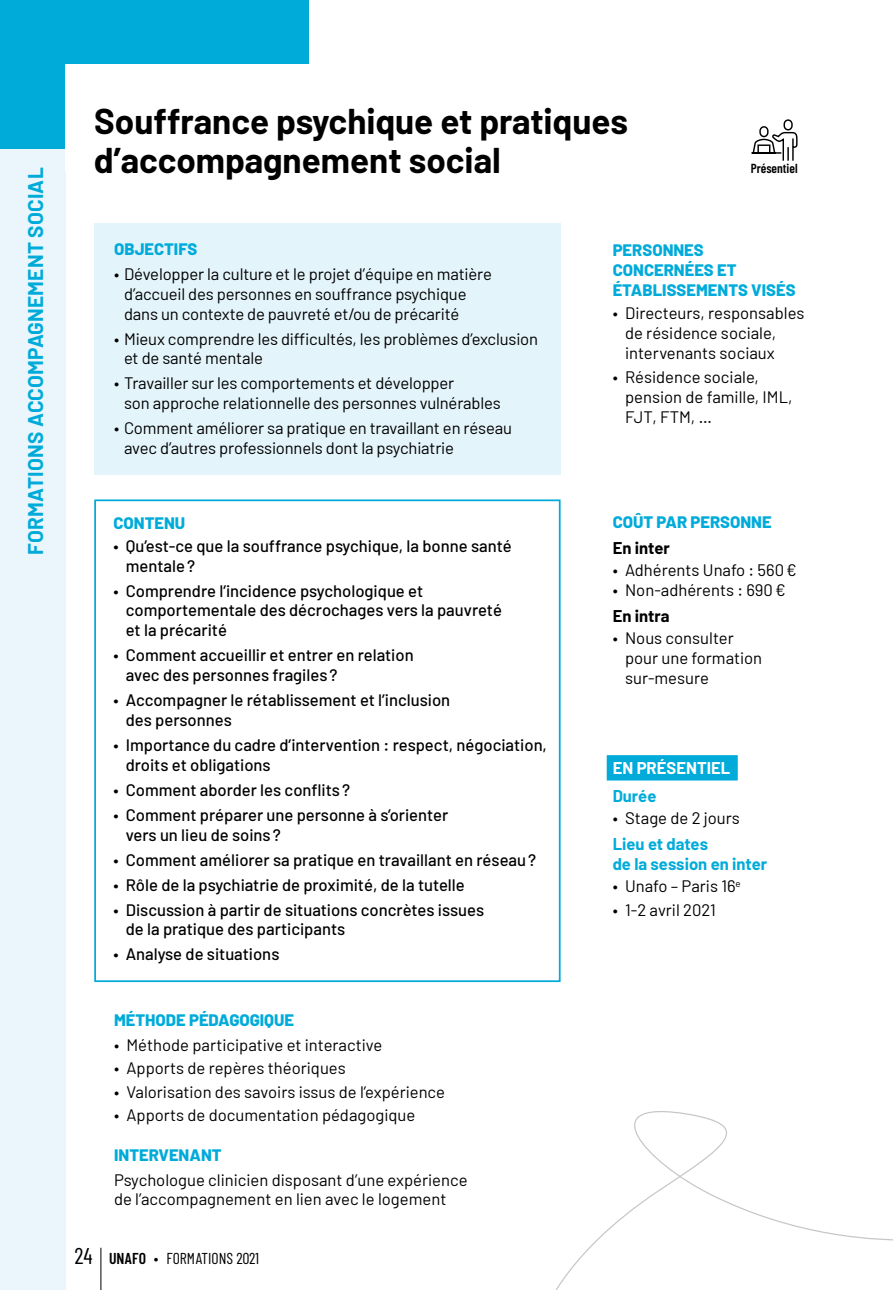
<style>
.page{position:relative;width:893px;height:1290px;background:#fff}
.page>*{position:absolute;margin:0;border:0;box-sizing:border-box;transform-origin:0 0}
.t1{font:700 35px/38.9px "Barlow";color:#000}
.t2{font:700 20.82px "Barlow";letter-spacing:.01em;color:#00abda}
.t3{font:16.62px/19.9px "Barlow";letter-spacing:-.005em;color:#000}
.t4{font:500 16.62px/19.9px "Barlow";color:#000}
.t5{font:800 16.62px/19.9px "Barlow";color:#00abda}
.t6{font:700 16.62px/19.9px "Barlow";color:#00abda}
.t7{font:700 16.62px "Barlow";color:#000}
.t8{font:700 16.62px "Barlow";color:#fff}
.t9{font:15.75px "Barlow Condensed";color:#000}
.t10{font:600 13.12px "Barlow Condensed";color:#000}
.s1{font-size:22.75px}
.s2{font-weight:600}
</style>
<div class="page">
<hr style="left:101px;top:1248px;width:1px;height:42px;background:#000">
<div style="left:0;top:130px;width:66px;height:1160px;background:#eaf6fc"></div>
<div style="left:0;top:0;width:309px;height:149px;background:#00abda"></div>
<div style="left:66px;top:64px;width:399px;height:108px;background:#fff"></div>
<div style="left:94px;top:223px;width:467px;height:252px;background:#e4f4fb"></div>
<div style="left:94px;top:499px;width:467px;height:483px;border:2px solid #00abda"></div>
<div style="left:607px;top:755px;width:131px;height:25px;background:#00abda"></div>
<svg style="left:751px;top:119px;width:47px;height:42px"></svg>
<svg style="left:555px;top:1111px;width:338px;height:179px"></svg>
<p class="t2" style="left:23px;top:554px;width:388px;rotate:-90deg">FORMATIONS ACCOMPAGNEMENT SOCIAL</p>
<h1 class="t1" style="left:94px;top:102px;width:535px">Souffrance psychique et pratiques d’accompagnement social</h1>
<p class="t10" style="left:751px;top:160px;width:48px">Présentiel</p>
<p class="t5" style="left:114px;top:239px;width:85px">OBJECTIFS</p>
<p class="t3" style="left:124px;top:263px;width:369px;text-indent:-10px">• Développer la culture et le projet d’équipe en matière d’accueil des personnes en souffrance psychique dans un contexte de pauvreté et/ou de précarité</p>
<p class="t3" style="left:124px;top:328px;width:416px;text-indent:-10px">• Mieux comprendre les difficultés, les problèmes d’exclusion et de santé mentale</p>
<p class="t3" style="left:124px;top:373px;width:378px;text-indent:-10px">• Travailler sur les comportements et développer<br>son approche relationnelle des personnes vulnérables</p>
<p class="t3" style="left:124px;top:418px;width:389px;text-indent:-10px">• Comment améliorer sa pratique en travaillant en réseau avec d’autres professionnels dont la psychiatrie</p>
<p class="t5" style="left:113px;top:513px;width:73px">CONTENU</p>
<p class="t4" style="left:126px;top:535px;width:387px;text-indent:-12px">• Qu’est-ce que la souffrance psychique, la bonne santé mentale?</p>
<p class="t4" style="left:126px;top:580px;width:378px;text-indent:-12px">• Comprendre l’incidence psychologique et comportementale des décrochages vers la pauvreté et la précarité</p>
<p class="t4" style="left:126px;top:645px;width:289px;text-indent:-12px">• Comment accueillir et entrer en relation avec des personnes fragiles ?</p>
<p class="t4" style="left:126px;top:690px;width:326px;text-indent:-12px">• Accompagner le rétablissement et l’inclusion des personnes</p>
<p class="t4" style="left:126px;top:735px;width:422px;text-indent:-12px">• Importance du cadre d’intervention : respect, négociation, droits et obligations</p>
<p class="t4" style="left:113px;top:779px;width:238px">• Comment aborder les conflits ?</p>
<p class="t4" style="left:126px;top:804px;width:324px;text-indent:-12px">• Comment préparer une personne à s’orienter vers un lieu de soins ?</p>
<p class="t4" style="left:113px;top:849px;width:424px">• Comment améliorer sa pratique en travaillant en réseau?</p>
<p class="t4" style="left:113px;top:874px;width:353px">• Rôle de la psychiatrie de proximité, de la tutelle</p>
<p class="t4" style="left:126px;top:899px;width:360px;text-indent:-12px">• Discussion à partir de situations concrètes issues de la pratique des participants</p>
<p class="t4" style="left:113px;top:944px;width:168px">• Analyse de situations</p>
<p class="t5" style="left:114px;top:1010px;width:182px">MÉTHODE PÉDAGOGIQUE</p>
<p class="t3" style="left:114px;top:1034px;width:270px">• Méthode participative et interactive</p>
<p class="t3" style="left:114px;top:1058px;width:233px">• Apports de repères théoriques</p>
<p class="t3" style="left:114px;top:1081px;width:332px">• Valorisation des savoirs issus de l’expérience</p>
<p class="t3" style="left:114px;top:1105px;width:303px">• Apports de documentation pédagogique</p>
<p class="t5" style="left:114px;top:1144px;width:109px">INTERVENANT</p>
<p class="t3" style="left:114px;top:1169px;width:355px">Psychologue clinicien disposant d’une expérience de l’accompagnement en lien avec le logement</p>
<p class="t9" style="left:74px;top:1248px;width:186px"><span class="s1">24</span> <span class="s2">UNAFO</span> • FORMATIONS 2021</p>
<p class="t5" style="left:613px;top:240px;width:184px">PERSONNES<br>CONCERNÉES ET<br>ÉTABLISSEMENTS VISÉS</p>
<p class="t3" style="left:625px;top:303px;width:181px;text-indent:-12px">• Directeurs, responsables de résidence sociale, intervenants sociaux</p>
<p class="t3" style="left:625px;top:366px;width:169px;text-indent:-12px">• Résidence sociale, pension de famille, IML,<br>FJT, FTM, …</p>
<p class="t5" style="left:613px;top:512px;width:160px">COÛT PAR PERSONNE</p>
<p class="t7" style="left:613px;top:538px;width:59px">En inter</p>
<p class="t3" style="left:613px;top:560px;width:186px">• Adhérents Unafo : 560€</p>
<p class="t3" style="left:613px;top:579px;width:174px">• Non-adhérents : 690€</p>
<p class="t7" style="left:613px;top:606px;width:58px">En intra</p>
<p class="t3" style="left:625px;top:628px;width:139px;text-indent:-12px">• Nous consulter pour une formation sur-mesure</p>
<p class="t8" style="left:613px;top:758px;width:119px">EN PRÉSENTIEL</p>
<p class="t6" style="left:613px;top:786px;width:45px">Durée</p>
<p class="t3" style="left:613px;top:807px;width:129px">• Stage de 2 jours</p>
<p class="t6" style="left:613px;top:834px;width:156px">Lieu et dates<br>de la session en inter</p>
<p class="t3" style="left:613px;top:876px;width:130px">• Unafo – Paris 16<sup>e</sup></p>
<p class="t3" style="left:613px;top:899px;width:105px">• 1-2 avril 2021</p>
</div>
